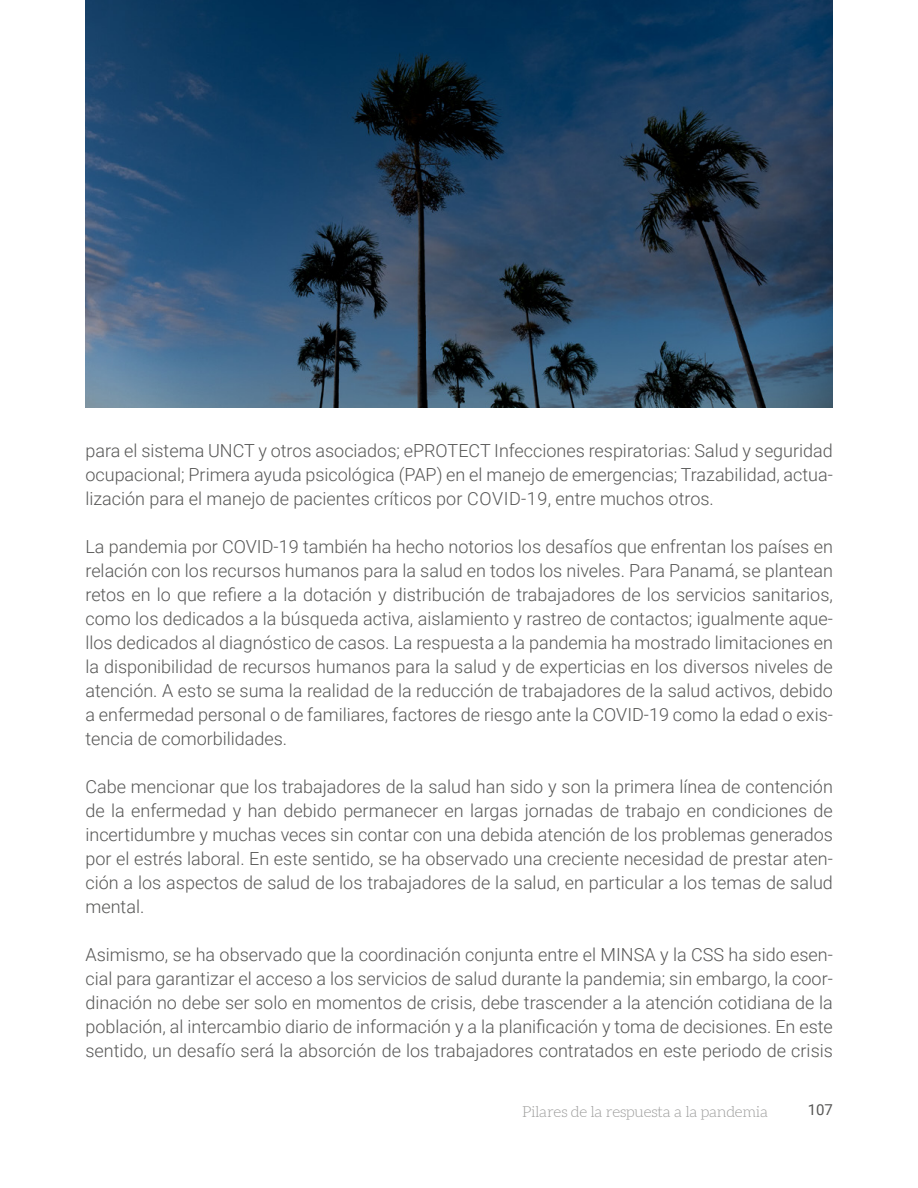
<style>
.page{position:relative;width:918px;height:1188px;background:#fff}
.page>*{position:absolute;margin:0;border:0;box-sizing:border-box;transform-origin:0 0}
.t1{font:300 18px/24px "Roboto";color:#575756;text-align:justify}
.t2{font:300 15px "Aleo";letter-spacing:-.02em;color:#9d9d9c;scale:1.05 1}
.t3{font:15px "Roboto";color:#575756}
</style>
<div class="page">
<img style="left:85px;top:0;width:748px;height:408px">
<p class="t1" style="left:85px;top:438px;width:749px">para el sistema UNCT y otros asociados; ePROTECT Infecciones respiratorias: Salud y seguridad ocupacional; Primera ayuda psicológica (PAP) en el manejo de emergencias; Trazabilidad, actua&shy;lización para el manejo de pacientes críticos por COVID-19, entre muchos otros.</p>
<p class="t1" style="left:85px;top:534px;width:749px">La pandemia por COVID-19 también ha hecho notorios los desafíos que enfrentan los países en relación con los recursos humanos para la salud en todos los niveles. Para Panamá, se plantean retos en lo que refiere a la dotación y distribución de trabajadores de los servicios sanitarios, como los dedicados a la búsqueda activa, aislamiento y rastreo de contactos; igualmente aque&shy;llos dedicados al diagnóstico de casos. La respuesta a la pandemia ha mostrado limitaciones en la disponibilidad de recursos humanos para la salud y de experticias en los diversos niveles de atención. A esto se suma la realidad de la reducción de trabajadores de la salud activos, debido a enfermedad personal o de familiares, factores de riesgo ante la COVID-19 como la edad o exis&shy;tencia de comorbilidades.</p>
<p class="t1" style="left:85px;top:774px;width:749px">Cabe mencionar que los trabajadores de la salud han sido y son la primera línea de contención de la enfermedad y han debido permanecer en largas jornadas de trabajo en condiciones de incertidumbre y muchas veces sin contar con una debida atención de los problemas generados por el estrés laboral. En este sentido, se ha observado una creciente necesidad de prestar aten&shy;ción a los aspectos de salud de los trabajadores de la salud, en particular a los temas de salud mental.</p>
<p class="t1" style="left:85px;top:942px;width:749px">Asimismo, se ha observado que la coordinación conjunta entre el MINSA y la CSS ha sido esen&shy;cial para garantizar el acceso a los servicios de salud durante la pandemia; sin embargo, la coor&shy;dinación no debe ser solo en momentos de crisis, debe trascender a la atención cotidiana de la población, al intercambio diario de información y a la planificación y toma de decisiones. En este sentido, un desafío será la absorción de los trabajadores contratados en este periodo de crisis</p>
<p class="t2" style="left:522px;top:1104px;width:236px">Pilares de la respuesta a la pandemia</p>
<p class="t3" style="left:808px;top:1099px;width:27px">107</p>
</div>
